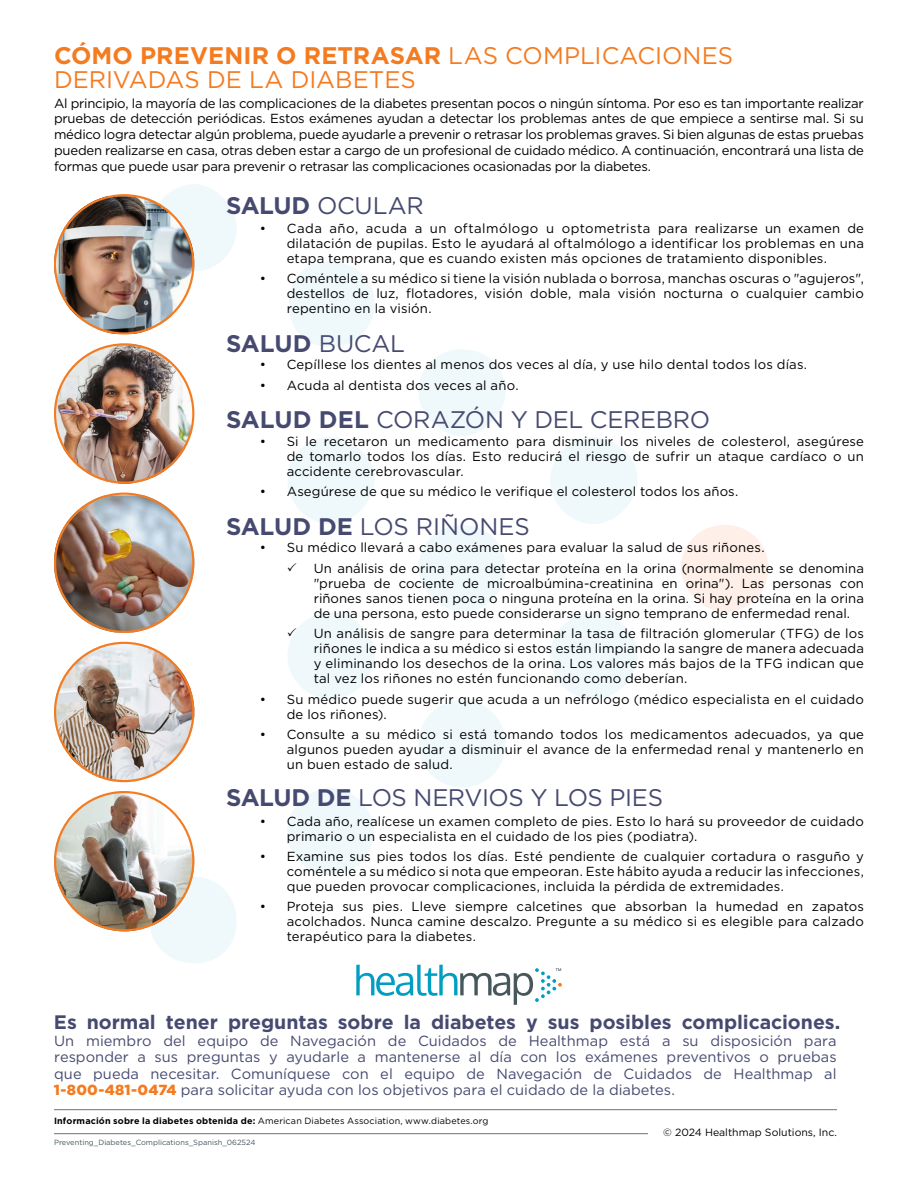
<style>
.page{position:relative;width:918px;height:1188px;background:#fff}
.page>*{position:absolute;margin:0;border:0;box-sizing:border-box;transform-origin:0 0}
.t1{font:24px "Gotham";letter-spacing:-.015em;color:#474a70}
.t2{font:24px/24px "Gotham";color:#f47b20}
.t3{font:700 24px "Gotham";letter-spacing:-.01em;color:#474a70}
.t4{font:700 19.5px "Gotham";color:#474a70}
.t5{font:14.7px/16.5px "Gotham";color:#474a70;text-align:justify}
.t6{font:13.2px/15px "Gotham";letter-spacing:.01em;color:#000;text-align:justify}
.t7{font:10.5px "Gotham";color:#000}
.t8{font:9px "Gotham";letter-spacing:.015em;color:#000}
.t9{font:7.5px "Gotham";color:#47575b}
.s1{font-weight:700}
.s2{font-weight:400}
.s3{font-weight:900;color:#f47b20}
</style>
<div class="page">
<svg style="left:149px;top:184px;width:488px;height:779px"></svg>
<svg style="left:681px;top:525px;width:87px;height:87px"></svg>
<hr style="left:54px;top:1133px;width:594px;height:1px;background:#808285">
<hr style="left:54px;top:1109px;width:783px;height:1px;background:#808285">
<img style="left:54px;top:196px;width:140px;height:138px">
<img style="left:54px;top:343px;width:140px;height:141px;border-radius:70px">
<img style="left:54px;top:495px;width:140px;height:137px">
<img style="left:54px;top:642px;width:140px;height:140px;border-radius:70px">
<img style="left:54px;top:791px;width:140px;height:140px;border-radius:70px">
<svg style="left:356px;top:965px;width:206px;height:40px"></svg>
<svg style="left:288px;top:563px;width:8px;height:8px"></svg>
<svg style="left:288px;top:628px;width:8px;height:8px"></svg>
<h1 class="t2" style="left:54px;top:44px;width:681px"><span class="s1">CÓMO PREVENIR O RETRASAR</span> LAS COMPLICACIONES<br>DERIVADAS DE LA DIABETES</h1>
<p class="t6" style="left:54px;top:95px;width:812px;line-height:15.8px">Al principio, la mayoría de las complicaciones de la diabetes presentan pocos o ningún síntoma. Por eso es tan importante realizar pruebas de detección periódicas. Estos exámenes ayudan a detectar los problemas antes de que empiece a sentirse mal. Si su médico logra detectar algún problema, puede ayudarle a prevenir o retrasar los problemas graves. Si bien algunas de estas pruebas pueden realizarse en casa, otras deben estar a cargo de un profesional de cuidado médico. A continuación, encontrará una lista de formas que puede usar para prevenir o retrasar las complicaciones ocasionadas por la diabetes.</p>
<h1 class="t1" style="left:226px;top:192px;width:199px"><span class="s1">SALUD</span> OCULAR</h1>
<p class="t6" style="left:287px;top:221px;width:579px;text-indent:-27px">• Cada año, acuda a un oftalmólogo u optometrista para realizarse un examen de dilatación de pupilas. Esto le ayudará al oftalmólogo a identificar los problemas en una etapa temprana, que es cuando existen más opciones de tratamiento disponibles.</p>
<p class="t6" style="left:287px;top:271px;width:579px;text-indent:-27px">• Coméntele a su médico si tiene la visión nublada o borrosa, manchas oscuras o "agujeros", destellos de luz, flotadores, visión doble, mala visión nocturna o cualquier cambio repentino en la visión.</p>
<h1 class="t3" style="left:226px;top:327px;width:180px">SALUD <span class="s2">BUCAL</span></h1>
<p class="t6" style="left:260px;top:357px;width:549px">• Cepíllese los dientes al menos dos veces al día, y use hilo dental todos los días.</p>
<p class="t6" style="left:260px;top:377px;width:260px">• Acuda al dentista dos veces al año.</p>
<h1 class="t1" style="left:226px;top:406px;width:486px"><span class="s1">SALUD DEL</span> CORAZÓN Y DEL CEREBRO</h1>
<p class="t6" style="left:287px;top:433px;width:579px;text-indent:-27px">• Si le recetaron un medicamento para disminuir los niveles de colesterol, asegúrese de tomarlo todos los días. Esto reducirá el riesgo de sufrir un ataque cardíaco o un accidente cerebrovascular.</p>
<p class="t6" style="left:260px;top:484px;width:480px">• Asegúrese de que su médico le verifique el colesterol todos los años.</p>
<h1 class="t1" style="left:226px;top:513px;width:305px"><span class="s1">SALUD DE</span> LOS RIÑONES</h1>
<p class="t6" style="left:314px;top:537px;width:552px;line-height:20.4px;text-indent:-54px">• Su médico llevará a cabo exámenes para evaluar la salud de sus riñones.<br>Un análisis de orina para detectar proteína en la orina (normalmente se denomina</p>
<p class="t6" style="left:314px;top:575px;width:552px">"prueba de cociente de microalbúmina-creatinina en orina"). Las personas con riñones sanos tienen poca o ninguna proteína en la orina. Si hay proteína en la orina de una persona, esto puede considerarse un signo temprano de enfermedad renal.</p>
<p class="t6" style="left:314px;top:626px;width:552px">Un análisis de sangre para determinar la tasa de filtración glomerular (TFG) de los riñones le indica a su médico si estos están limpiando la sangre de manera adecuada y eliminando los desechos de la orina. Los valores más bajos de la TFG indican que tal vez los riñones no estén funcionando como deberían.</p>
<p class="t6" style="left:287px;top:691px;width:579px;text-indent:-27px">• Su médico puede sugerir que acuda a un nefrólogo (médico especialista en el cuidado de los riñones).</p>
<p class="t6" style="left:287px;top:727px;width:579px;text-indent:-27px">• Consulte a su médico si está tomando todos los medicamentos adecuados, ya que algunos pueden ayudar a disminuir el avance de la enfermedad renal y mantenerlo en un buen estado de salud.</p>
<h1 class="t1" style="left:226px;top:784px;width:439px"><span class="s1">SALUD DE</span> LOS NERVIOS Y LOS PIES</h1>
<p class="t6" style="left:287px;top:813px;width:579px;text-indent:-27px">• Cada año, realícese un examen completo de pies. Esto lo hará su proveedor de cuidado primario o un especialista en el cuidado de los pies (podiatra).</p>
<p class="t6" style="left:287px;top:849px;width:579px;text-indent:-27px">• Examine sus pies todos los días. Esté pendiente de cualquier cortadura o rasguño y coméntele a su médico si nota que empeoran. Este hábito ayuda a reducir las infecciones, que pueden provocar complicaciones, incluida la pérdida de extremidades.</p>
<p class="t6" style="left:287px;top:899px;width:579px;text-indent:-27px">• Proteja sus pies. Lleve siempre calcetines que absorban la humedad en zapatos acolchados. Nunca camine descalzo. Pregunte a su médico si es elegible para calzado terapéutico para la diabetes.</p>
<h2 class="t4" style="left:54px;top:1009px;width:788px">Es normal tener preguntas sobre la diabetes y sus posibles complicaciones.</h2>
<p class="t5" style="left:54px;top:1032px;width:784px">Un miembro del equipo de Navegación de Cuidados de Healthmap está a su disposición para responder a sus preguntas y ayudarle a mantenerse al día con los exámenes preventivos o pruebas que pueda necesitar. Comuníquese con el equipo de Navegación de Cuidados de Healthmap al <span class="s3">1-800-481-0474</span> para solicitar ayuda con los objetivos para el cuidado de la diabetes.</p>
<p class="t8" style="left:54px;top:1116px;width:436px"><span class="s1">Información sobre la diabetes obtenida de:</span> American Diabetes Association, www.diabetes.org</p>
<p class="t9" style="left:54px;top:1139px;width:203px">Preventing_Diabetes_Complications_Spanish_062524</p>
<p class="t7" style="left:663px;top:1126px;width:175px">© 2024 Healthmap Solutions, Inc.</p>
</div>
